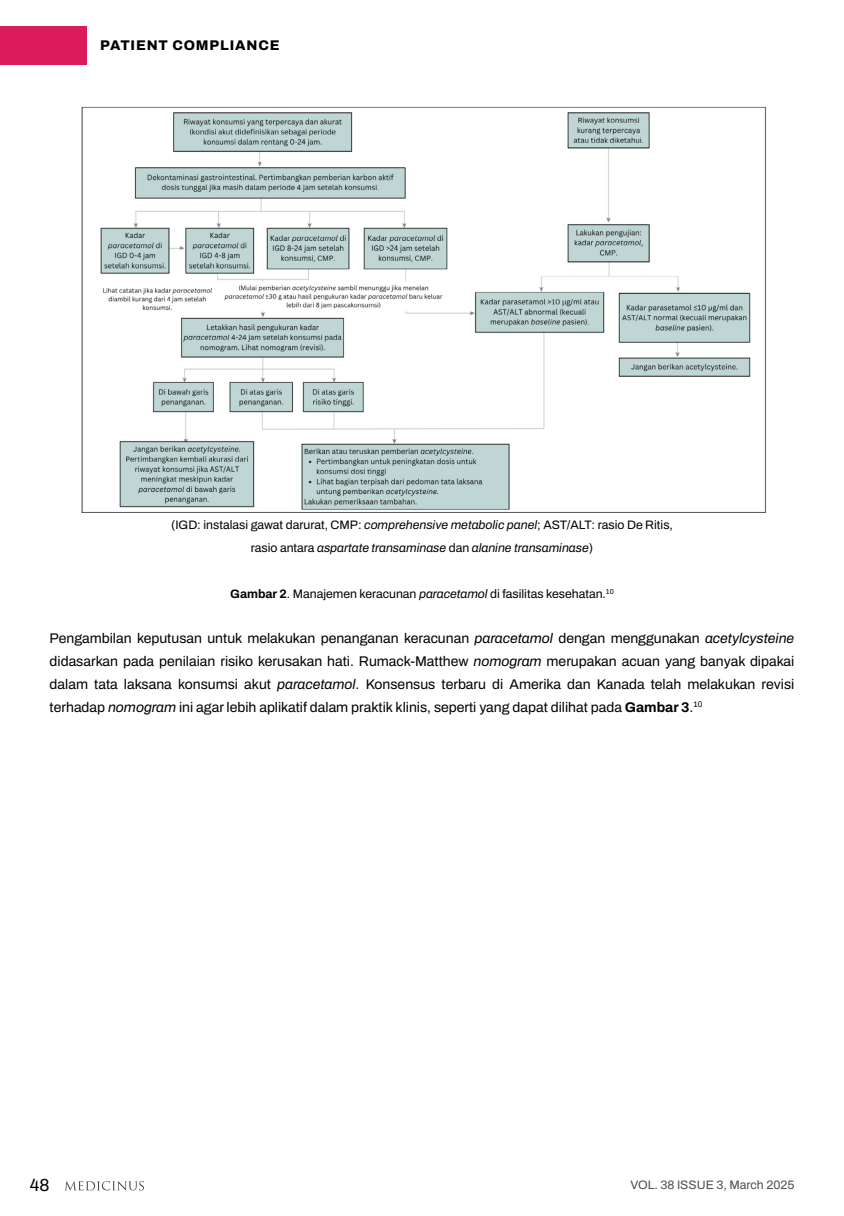
<style>
.page{position:relative;width:844px;height:1216px;background:#fff}
.page>*{position:absolute;margin:0;border:0;box-sizing:border-box;transform-origin:0 0}
.t1{font:600 17.5px "Archivo";color:#000}
.t2{font:600 14px/22.8px "Archivo";color:#000;text-align:justify}
.t3{font:800 14px "Archivo";letter-spacing:.06em;color:#000}
.t4{font:600 12.25px/22.8px "Archivo";color:#000;text-align:center}
.t5{font:600 12.25px "Archivo";color:#4d4d4f}
.s1{font-weight:400;font-style:italic}
.s2{font-weight:700}
</style>
<div class="page">
<svg style="left:65px;top:1181px;width:79px;height:9px"></svg>
<div style="left:0;top:26px;width:86px;height:38px;background:#da1c5c"></div>
<img style="left:81px;top:106px;width:685px;height:407px">
<p class="t3" style="left:100px;top:34px;width:181px">PATIENT COMPLIANCE</p>
<p class="t4" style="left:171px;top:514px;width:503px">(IGD: instalasi gawat darurat, CMP: <span class="s1">comprehensive metabolic panel</span>; AST/ALT: rasio De Ritis, rasio antara <span class="s1">aspartate transaminase</span> dan <span class="s1">alanine transaminase</span>)</p>
<p class="t4" style="left:230px;top:582px;width:385px"><span class="s2">Gambar 2</span>. Manajemen keracunan <span class="s1">paracetamol</span> di fasilitas kesehatan.<sup>10</sup></p>
<p class="t2" style="left:50px;top:627px;width:746px">Pengambilan keputusan untuk melakukan penanganan keracunan <span class="s1">paracetamol</span> dengan menggunakan <span class="s1">acetylcysteine </span>didasarkan pada penilaian risiko kerusakan hati. Rumack-Matthew <span class="s1">nomogram</span> merupakan acuan yang banyak dipakai dalam tata laksana konsumsi akut <span class="s1">paracetamol</span>. Konsensus terbaru di Amerika dan Kanada telah melakukan revisi terhadap <span class="s1">nomogram</span> ini agar lebih aplikatif dalam praktik klinis, seperti yang dapat dilihat pada <span class="s2">Gambar 3</span>.<sup>10</sup></p>
<p class="t1" style="left:30px;top:1171px;width:21px">48</p>
<p class="t5" style="left:630px;top:1175px;width:165px">VOL. 38 ISSUE 3, March 2025</p>
</div>
